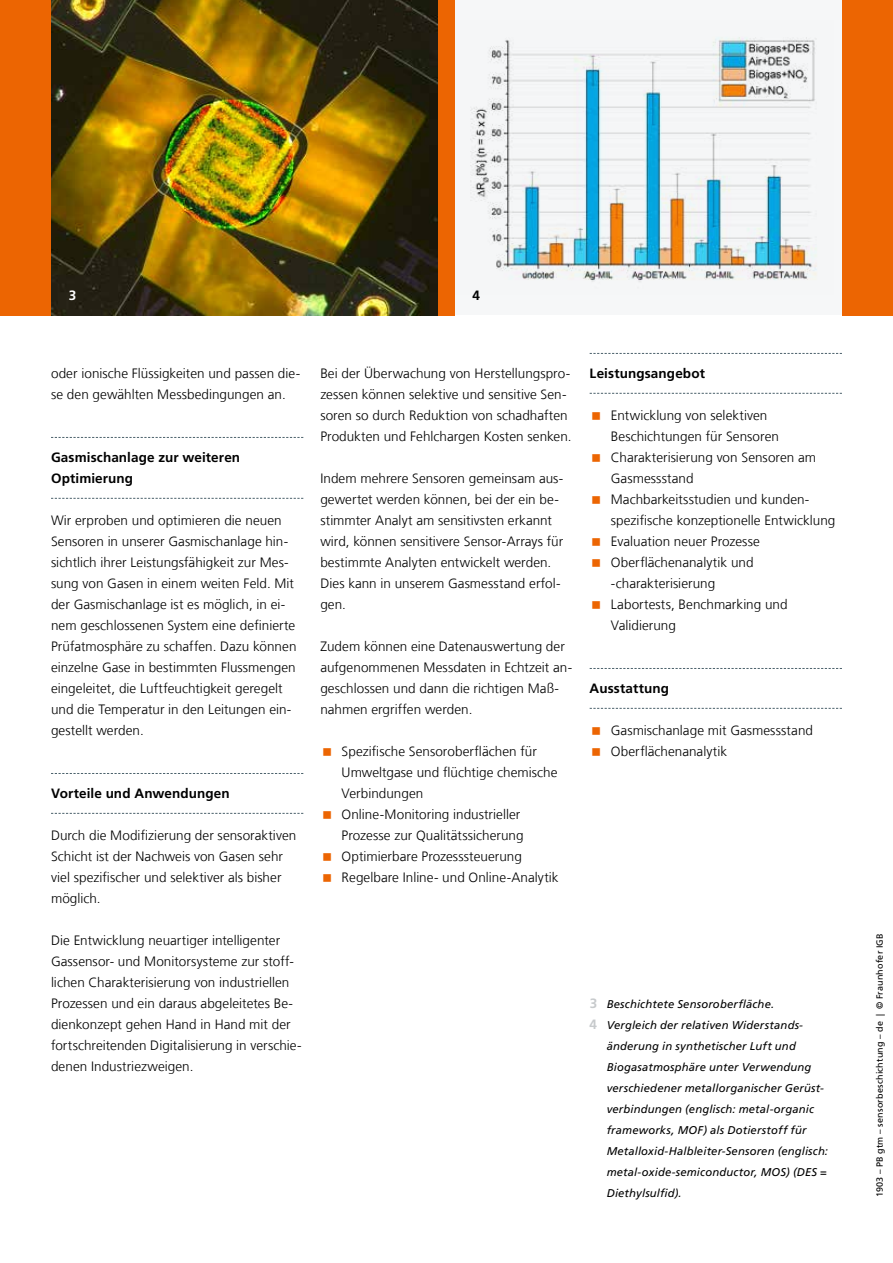
<style>
.page{position:relative;width:893px;height:1263px;background:#fff}
.page>*{position:absolute;margin:0;border:0;box-sizing:border-box;transform-origin:0 0}
.t1{font:300 13.5px/21px "Frutiger LT Com";letter-spacing:.005em;color:#000}
.t2{font:700 13.5px/21px "Frutiger LT Com";letter-spacing:.01em;color:#000}
.t3{font:700 13.5px "Frutiger LT Com";color:#fff}
.t4{font:italic 11.25px "Frutiger LT Com";letter-spacing:.015em;color:#000}
.t5{font:9px "Frutiger LT Com";letter-spacing:.02em;color:#000}
.s1{font-weight:700;font-style:normal;font-size:13.5px;color:#c7cacc}
</style>
<div class="page">
<div style="left:0;top:0;width:893px;height:315px;background:#ec6502"></div>
<img style="left:51px;top:0;width:387px;height:315px">
<svg style="left:51px;top:437px;width:252px;height:1px"></svg>
<svg style="left:51px;top:498px;width:252px;height:1px"></svg>
<svg style="left:51px;top:773px;width:252px;height:1px"></svg>
<svg style="left:51px;top:813px;width:252px;height:1px"></svg>
<svg style="left:590px;top:353px;width:252px;height:1px"></svg>
<svg style="left:590px;top:393px;width:252px;height:1px"></svg>
<svg style="left:590px;top:668px;width:252px;height:1px"></svg>
<svg style="left:590px;top:708px;width:252px;height:1px"></svg>
<svg style="left:455px;top:0;width:387px;height:315px;background:#dce6e8"></svg>
<p class="t3" style="left:69px;top:287px;width:9px">3</p>
<p class="t2" style="left:473px;top:285px;width:9px">4</p>
<p class="t1" style="left:51px;top:363px;width:251px">oder ionische Flüssigkeiten und passen die&shy;se den gewählten Messbedingungen an.</p>
<p class="t2" style="left:51px;top:447px;width:191px">Gasmischanlage zur weiteren<br>Optimierung</p>
<p class="t1" style="left:51px;top:510px;width:247px">Wir erproben und optimieren die neuen Sensoren in unserer Gasmischanlage hin&shy;sichtlich ihrer Leistungsfähigkeit zur Mes&shy;sung von Gasen in einem weiten Feld. Mit der Gasmischanlage ist es möglich, in ei&shy;nem geschlossenen System eine definierte Prüfatmosphäre zu schaffen. Dazu können einzelne Gase in bestimmten Flussmengen eingeleitet, die Luftfeuchtigkeit geregelt und die Temperatur in den Leitungen ein&shy;gestellt werden.</p>
<p class="t2" style="left:51px;top:783px;width:180px">Vorteile und Anwendungen</p>
<p class="t1" style="left:51px;top:825px;width:247px">Durch die Modifizierung der sensoraktiven Schicht ist der Nachweis von Gasen sehr viel spezifischer und selektiver als bisher möglich.</p>
<p class="t1" style="left:51px;top:930px;width:252px">Die Entwicklung neuartiger intelligenter Gassensor- und Monitorsysteme zur stoff&shy;lichen Charakterisierung von industriellen Prozessen und ein daraus abgeleitetes Be&shy;dienkonzept gehen Hand in Hand mit der fortschreitenden Digitalisierung in verschie&shy;denen Industriezweigen.</p>
<p class="t1" style="left:320px;top:363px;width:253px">Bei der Überwachung von Herstellungspro&shy;zessen können selektive und sensitive Sen&shy;soren so durch Reduktion von schadhaften Produkten und Fehlchargen Kosten senken.</p>
<p class="t1" style="left:320px;top:468px;width:244px">Indem mehrere Sensoren gemeinsam aus&shy;gewertet werden können, bei der ein be&shy;stimmter Analyt am sensitivsten erkannt wird, können sensitivere Sensor-Arrays für bestimmte Analyten entwickelt werden.<br>Dies kann in unserem Gasmesstand erfol&shy;gen.</p>
<p class="t1" style="left:320px;top:636px;width:253px">Zudem können eine Datenauswertung der aufgenommenen Messdaten in Echtzeit an&shy;geschlossen und dann die richtigen Maß&shy;nahmen ergriffen werden.</p>
<p class="t1" style="left:342px;top:741px;width:218px">Spezifische Sensoroberflächen für<br>Umweltgase und flüchtige chemische<br>Verbindungen<br>Online-Monitoring industrieller<br>Prozesse zur Qualitätssicherung<br>Optimierbare Prozesssteuerung<br>Regelbare Inline- und Online-Analytik</p>
<p class="t2" style="left:590px;top:363px;width:117px">Leistungsangebot</p>
<p class="t1" style="left:611px;top:405px;width:226px">Entwicklung von selektiven<br>Beschichtungen für Sensoren<br>Charakterisierung von Sensoren am<br>Gasmessstand<br>Machbarkeitsstudien und kunden&shy;spezifische konzeptionelle Entwicklung<br>Evaluation neuer Prozesse<br>Oberflächenanalytik und -charakterisierung<br>Labortests, Benchmarking und<br>Validierung</p>
<p class="t2" style="left:590px;top:678px;width:81px">Ausstattung</p>
<p class="t1" style="left:611px;top:720px;width:204px">Gasmischanlage mit Gasmessstand<br>Oberflächenanalytik</p>
<p class="t4" style="left:590px;top:998px;width:186px"><span class="s1">3</span> Beschichtete Sensoroberfläche.</p>
<p class="t4" style="left:590px;top:1019px;width:215px"><span class="s1">4</span> Vergleich der relativen Widerstands-</p>
<p class="t4" style="left:607px;top:1040px;width:191px">änderung in synthetischer Luft und</p>
<p class="t4" style="left:607px;top:1061px;width:206px">Biogasatmosphäre unter Verwendung</p>
<p class="t4" style="left:607px;top:1082px;width:219px">verschiedener metallorganischer Gerüst-</p>
<p class="t4" style="left:607px;top:1103px;width:209px">verbindungen (englisch: metal-organic</p>
<p class="t4" style="left:607px;top:1124px;width:201px">frameworks, MOF) als Dotierstoff für</p>
<p class="t4" style="left:607px;top:1145px;width:223px">Metalloxid-Halbleiter-Sensoren (englisch:</p>
<p class="t4" style="left:607px;top:1166px;width:222px">metal-oxide-semiconductor, MOS) (DES =</p>
<p class="t4" style="left:607px;top:1187px;width:77px">Diethylsulfid).</p>
<p class="t5" style="left:874px;top:1197px;width:265px;rotate:-90deg">1903 – PB gtm – sensorbeschichtung – de | © Fraunhofer IGB</p>
</div>
